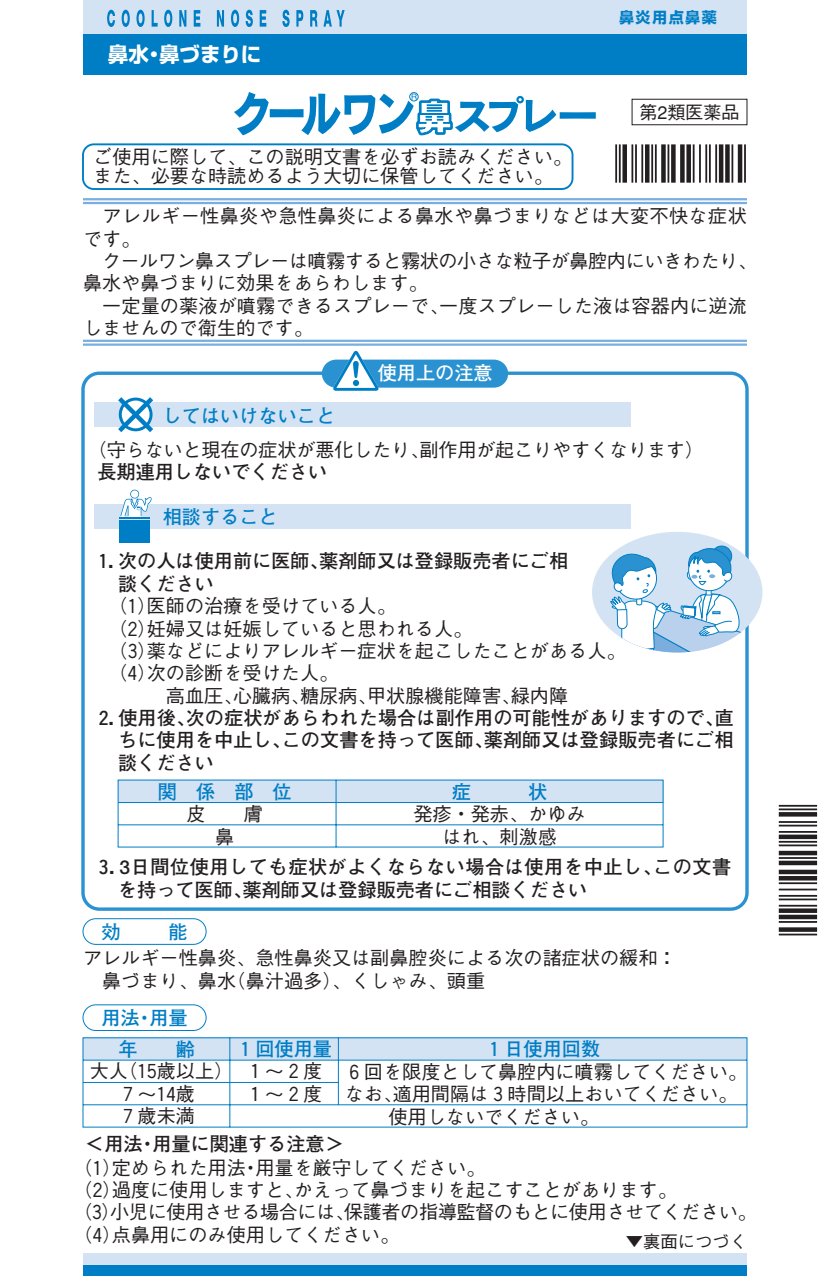
<style>
.page{position:relative;width:830px;height:1276px;background:#fff}
.page>*{position:absolute;margin:0;border:0;box-sizing:border-box;transform-origin:0 0}
.t1{font:700 20.47px "Shin Go";color:#fff}
.t2{font:500 19.12px/22.3px "Gothic BBB";color:#231f20}
.t3{font:700 19.12px/22.3px "Futo Go B101";color:#231f20}
.t4{font:700 19.12px/22.3px "Futo Go B101";letter-spacing:.03em;color:#231f20}
.t5{font:700 19.12px "Futo Go B101";color:#007ec5}
.t6{font:700 19.12px "Futo Go B101";color:#fff}
.t7{font:500 18px "Gothic BBB";color:#231f20}
.t8{font:500 17.32px "Gothic BBB";color:#231f20}
.t9{font:700 15.08px "Shin Go";letter-spacing:.1em;color:#007ec5}
.s1{font-family:"Futogo Num";font-weight:400}
.s2{font-family:"Gothic Num";font-weight:400}
</style>
<div class="page">
<div style="left:83px;top:34px;width:663px;height:41px;background:#007ec5"></div>
<hr style="left:83px;top:202px;width:663px;height:2px;background:#79aede">
<hr style="left:83px;top:198px;width:663px;height:2px;background:#79aede">
<hr style="left:83px;top:340px;width:663px;height:2px;background:#79aede">
<hr style="left:83px;top:343px;width:663px;height:3px;background:#79aede">
<svg style="left:117px;top:779px;width:546px;height:69px"></svg>
<div style="left:83px;top:1265px;width:663px;height:11px;background:#007ec5"></div>
<div style="left:83px;top:1253px;width:663px;height:12px;background:#d4e3f4"></div>
<div style="left:83px;top:0;width:663px;height:34px;background:#d4e3f4"></div>
<div style="left:82px;top:143px;width:491px;height:47px;border:2px solid #007ec5;border-radius:11px"></div>
<div style="left:81px;top:371px;width:667px;height:540px;border:3px solid #2a92d0;border-radius:16px"></div>
<div style="left:83px;top:918px;width:123px;height:26px;border:1px solid #007ec5;border-radius:13px"></div>
<div style="left:94px;top:403px;width:536px;height:24px;background:#d4e3f4"></div>
<svg style="left:107px;top:10px;width:8px;height:17px"></svg>
<svg style="left:122px;top:10px;width:8px;height:17px"></svg>
<svg style="left:136px;top:10px;width:8px;height:17px"></svg>
<svg style="left:151px;top:10px;width:6px;height:17px"></svg>
<svg style="left:164px;top:10px;width:8px;height:17px"></svg>
<svg style="left:179px;top:10px;width:7px;height:17px"></svg>
<svg style="left:194px;top:10px;width:6px;height:17px"></svg>
<svg style="left:217px;top:10px;width:7px;height:17px"></svg>
<svg style="left:231px;top:10px;width:8px;height:17px"></svg>
<svg style="left:245px;top:10px;width:8px;height:17px"></svg>
<svg style="left:259px;top:10px;width:7px;height:17px"></svg>
<svg style="left:282px;top:10px;width:7px;height:17px"></svg>
<svg style="left:296px;top:10px;width:7px;height:17px"></svg>
<svg style="left:310px;top:10px;width:7px;height:17px"></svg>
<svg style="left:323px;top:10px;width:21px;height:17px"></svg>
<svg style="left:118px;top:397px;width:35px;height:35px"></svg>
<svg style="left:234px;top:92px;width:361px;height:44px"></svg>
<div style="left:591px;top:532px;width:171px;height:120px;background:#d4e3f4;border-radius:50%"></div>
<svg style="left:602px;top:544px;width:150px;height:108px"></svg>
<div style="left:94px;top:504px;width:536px;height:25px;background:#d4e3f4"></div>
<svg style="left:82px;top:1037px;width:665px;height:90px"></svg>
<div style="left:83px;top:1004px;width:123px;height:27px;border:1px solid #007ec5;border-radius:13px"></div>
<div style="left:322px;top:359px;width:186px;height:29px;background:#2a92d0;border-radius:14px"></div>
<svg style="left:333px;top:351px;width:45px;height:40px"></svg>
<hr style="left:120px;top:518px;width:30px;height:1px;background:#007ec5">
<div style="left:120px;top:520px;width:30px;height:23px;background:#007ec5"></div>
<svg style="left:120px;top:490px;width:32px;height:28px"></svg>
<div style="left:631px;top:99px;width:116px;height:26px;border:1px solid #231f20"></div>
<hr style="left:615px;top:144px;width:1px;height:39px;background:#231f20">
<hr style="left:618px;top:144px;width:2px;height:39px;background:#231f20">
<svg style="left:622px;top:144px;width:4px;height:39px"></svg>
<hr style="left:631px;top:144px;width:2px;height:39px;background:#231f20">
<hr style="left:634px;top:144px;width:2px;height:39px;background:#231f20">
<hr style="left:641px;top:144px;width:2px;height:39px;background:#231f20">
<div style="left:644px;top:144px;width:5px;height:39px;background:#231f20"></div>
<hr style="left:651px;top:144px;width:1px;height:39px;background:#231f20">
<hr style="left:654px;top:144px;width:2px;height:39px;background:#231f20">
<svg style="left:661px;top:144px;width:4px;height:39px"></svg>
<hr style="left:667px;top:144px;width:2px;height:39px;background:#231f20">
<svg style="left:671px;top:144px;width:4px;height:39px"></svg>
<svg style="left:680px;top:144px;width:4px;height:39px"></svg>
<svg style="left:686px;top:144px;width:4px;height:39px"></svg>
<hr style="left:692px;top:144px;width:2px;height:39px;background:#231f20">
<hr style="left:698px;top:144px;width:2px;height:39px;background:#231f20">
<hr style="left:705px;top:144px;width:1px;height:39px;background:#231f20">
<hr style="left:708px;top:144px;width:2px;height:39px;background:#231f20">
<hr style="left:715px;top:144px;width:1px;height:39px;background:#231f20">
<div style="left:718px;top:144px;width:5px;height:39px;background:#231f20"></div>
<svg style="left:725px;top:144px;width:4px;height:39px"></svg>
<hr style="left:731px;top:144px;width:2px;height:39px;background:#231f20">
<div style="left:737px;top:144px;width:5px;height:39px;background:#231f20"></div>
<hr style="left:743px;top:144px;width:2px;height:39px;background:#231f20">
<hr style="left:778px;top:805px;width:38px;height:1px;background:#231f20">
<hr style="left:778px;top:808px;width:38px;height:2px;background:#231f20">
<svg style="left:778px;top:812px;width:38px;height:4px"></svg>
<hr style="left:778px;top:821px;width:38px;height:2px;background:#231f20">
<hr style="left:778px;top:824px;width:38px;height:2px;background:#231f20">
<hr style="left:778px;top:831px;width:38px;height:2px;background:#231f20">
<div style="left:778px;top:834px;width:38px;height:5px;background:#231f20"></div>
<hr style="left:778px;top:841px;width:38px;height:1px;background:#231f20">
<hr style="left:778px;top:844px;width:38px;height:2px;background:#231f20">
<hr style="left:778px;top:851px;width:38px;height:4px;background:#231f20">
<hr style="left:778px;top:857px;width:38px;height:2px;background:#231f20">
<div style="left:778px;top:860px;width:38px;height:5px;background:#231f20"></div>
<div style="left:778px;top:869px;width:38px;height:5px;background:#231f20"></div>
<hr style="left:778px;top:876px;width:38px;height:4px;background:#231f20">
<hr style="left:778px;top:882px;width:38px;height:2px;background:#231f20">
<hr style="left:778px;top:888px;width:38px;height:2px;background:#231f20">
<hr style="left:778px;top:895px;width:38px;height:1px;background:#231f20">
<hr style="left:778px;top:898px;width:38px;height:2px;background:#231f20">
<hr style="left:778px;top:905px;width:38px;height:1px;background:#231f20">
<div style="left:778px;top:908px;width:38px;height:5px;background:#231f20"></div>
<div style="left:778px;top:914px;width:38px;height:5px;background:#231f20"></div>
<hr style="left:778px;top:921px;width:38px;height:2px;background:#231f20">
<div style="left:778px;top:927px;width:38px;height:5px;background:#231f20"></div>
<hr style="left:778px;top:933px;width:38px;height:2px;background:#231f20">
<p class="t1" style="left:108px;top:40px;width:155px">鼻水・鼻づまりに</p>
<p class="t2" style="left:93px;top:148px;width:480px;line-height:19.1px">ご使用に際して、この説明文書を必ずお読みください。また、必要な時読めるよう大切に保管してください。</p>
<p class="t9" style="left:618px;top:8px;width:99px">鼻炎用点鼻薬</p>
<p class="t7" style="left:639px;top:102px;width:102px">第2類医薬品</p>
<p class="t2" style="left:83px;top:206px;width:675px;text-indent:20px">アレルギー性鼻炎や急性鼻炎による鼻水や鼻づまりなどは大変不快な症状です。<br>　クールワン鼻スプレーは噴霧すると霧状の小さな粒子が鼻腔内にいきわたり、鼻水や鼻づまりに効果をあらわします。<br>　一定量の薬液が噴霧できるスプレーで、一度スプレーした液は容器内に逆流しませんので衛生的です。</p>
<p class="t5" style="left:163px;top:404px;width:174px">してはいけないこと</p>
<p class="t6" style="left:377px;top:362px;width:116px">使用上の注意</p>
<p class="t2" style="left:88px;top:439px;width:617px">（守らないと現在の症状が悪化したり、副作用が起こりやすくなります）</p>
<p class="t3" style="left:97px;top:461px;width:231px">長期連用しないでください</p>
<p class="t5" style="left:163px;top:506px;width:116px">相談すること</p>
<p class="t3" style="left:118px;top:550px;width:451px;text-indent:-19px"><span class="s1">1</span>．次の人は使用前に医師、薬剤師又は登録販売者にご相談ください</p>
<p class="t2" style="left:108px;top:595px;width:289px">（<span class="s2">1</span>）医師の治療を受けている人。</p>
<p class="t2" style="left:108px;top:618px;width:365px">（<span class="s2">2</span>）妊婦又は妊娠していると思われる人。</p>
<p class="t2" style="left:108px;top:640px;width:518px">（<span class="s2">3</span>）薬などによりアレルギー症状を起こしたことがある人。</p>
<p class="t2" style="left:108px;top:662px;width:231px">（<span class="s2">4</span>）次の診断を受けた人。</p>
<p class="t2" style="left:166px;top:685px;width:403px">高血圧、心臓病、糖尿病、甲状腺機能障害、緑内障</p>
<p class="t3" style="left:118px;top:706px;width:617px;text-align:justify;text-indent:-19px"><span class="s1">2</span>．使用後、次の症状があらわれた場合は副作用の可能性がありますので、直ちに使用を中止し、この文書を持って医師、薬剤師又は登録販売者にご相談ください</p>
<p class="t5" style="left:158px;top:781px;width:135px">関係部位</p>
<p class="t2" style="left:186px;top:803px;width:78px;text-align:center">皮　　膚鼻</p>
<p class="t5" style="left:451px;top:781px;width:97px">症　　　状</p>
<p class="t2" style="left:413px;top:804px;width:174px;text-align:center">発疹・発赤、かゆみはれ、刺激感</p>
<p class="t4" style="left:118px;top:856px;width:614px;text-indent:-19px"><span class="s1">3</span>．3日間位使用しても症状がよくならない場合は使用を中止し、この文書を持って医師、薬剤師又は登録販売者にご相談ください</p>
<p class="t5" style="left:101px;top:920px;width:88px">効　　能</p>
<p class="t2" style="left:102px;top:948px;width:576px;text-indent:-19px">アレルギー性鼻炎、急性鼻炎又は副鼻腔炎による次の諸症状の緩和：鼻づまり、鼻水（鼻汁過多）、くしゃみ、頭重</p>
<p class="t5" style="left:101px;top:1006px;width:88px">用法・用量</p>
<p class="t5" style="left:118px;top:1038px;width:78px">年　　齢</p>
<p class="t2" style="left:90px;top:1060px;width:145px;text-align:center">大人（<span class="s2">15</span>歳以上）<br>７～<span class="s2">14</span>歳<br>７歳未満</p>
<p class="t5" style="left:236px;top:1038px;width:97px">１回使用量</p>
<p class="t2" style="left:246px;top:1061px;width:78px">１～２度<br>１～２度</p>
<p class="t5" style="left:485px;top:1038px;width:116px">１日使用回数</p>
<p class="t2" style="left:344px;top:1061px;width:403px">６回を限度として鼻腔内に噴霧してください。</p>
<p class="t2" style="left:344px;top:1083px;width:394px">なお、適用間隔は３時間以上おいてください。</p>
<p class="t2" style="left:388px;top:1106px;width:212px">使用しないでください。</p>
<p class="t3" style="left:85px;top:1132px;width:260px">＜用法・用量に関連する注意＞</p>
<p class="t2" style="left:73px;top:1157px;width:684px">（<span class="s2">1</span>）定められた用法・用量を厳守してください。<br>（<span class="s2">2</span>）過度に使用しますと、かえって鼻づまりを起こすことがあります。<br>（<span class="s2">3</span>）小児に使用させる場合には、保護者の指導監督のもとに使用させてください。（<span class="s2">4</span>）点鼻用にのみ使用してください。</p>
<p class="t8" style="left:625px;top:1231px;width:123px">▼裏面につづく</p>
</div>
